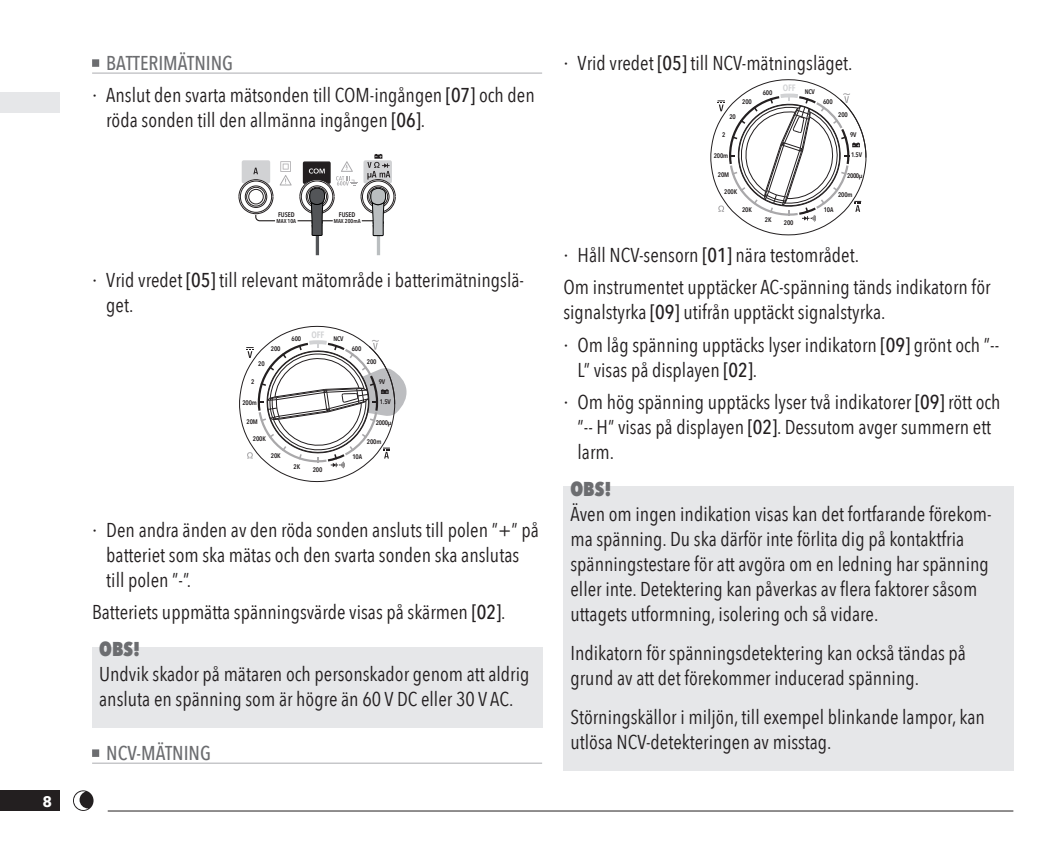
<style>
.page{position:relative;width:1063px;height:851px;background:#fff}
.page>*{position:absolute;margin:0;border:0;box-sizing:border-box;transform-origin:0 0}
.TEKST_-_NOTE_IMPORTANT{font:20px/25px "Avenir Next Condensed";color:#231f20}
.TEKST{font:20px/25px "Avenir Next Condensed";color:#231f20}
.TITLE_-_NIV2{font:500 20px "Avenir Next Condensed";color:#6c6d70}
.TITLE_-_NOTE_IMPORTANT{font:800 20px "Avenir Next Condensed";color:#6c6d70}
.t1{font:700 15px "Avenir Next";color:#fff}
.t2{font:600 9.25px "Avenir Next Condensed";letter-spacing:-.025em;color:#d1d2d4}
.t3{font:600 6.75px "Avenir Next Condensed";letter-spacing:-.025em;color:#231f20}
.t4{font:600 5.75px "Avenir Next Condensed";color:#231f20}
.s1{font-family:"Avenir Next"}
.s2{font-weight:500}
</style>
<div class="page">
<div style="left:0;top:790px;width:59px;height:20px;background:#231f20"></div>
<hr style="left:108px;top:810px;width:905px;height:1px;background:#231f20">
<div style="left:0;top:92px;width:59px;height:21px;background:#e6e7e9"></div>
<svg style="left:73px;top:790px;width:21px;height:20px"></svg>
<div style="left:92px;top:59px;width:7px;height:8px;background:#6c6d70"></div>
<hr style="left:92px;top:72px;width:450px;height:2px;background:#bcbdc0">
<div style="left:92px;top:647px;width:450px;height:80px;background:#e6e7e9"></div>
<div style="left:92px;top:749px;width:7px;height:7px;background:#6c6d70"></div>
<hr style="left:92px;top:762px;width:450px;height:1px;background:#bcbdc0">
<svg style="left:238px;top:160px;width:54px;height:61px"></svg>
<svg style="left:298px;top:154px;width:98px;height:101px"></svg>
<svg style="left:239px;top:325px;width:168px;height:157px"></svg>
<div style="left:563px;top:486px;width:450px;height:156px;background:#e6e7e9"></div>
<div style="left:563px;top:625px;width:450px;height:81px;background:#e6e7e9"></div>
<div style="left:563px;top:690px;width:450px;height:80px;background:#e6e7e9"></div>
<svg style="left:710px;top:79px;width:157px;height:156px"></svg>
<p class="t1" style="left:42px;top:788px;width:11px">8</p>
<p class="TITLE_-_NIV2" style="left:106px;top:51px;width:128px">BATTERIMÄTNING</p>
<p class="TEKST_-_NOTE_IMPORTANT" style="left:106px;top:81px;width:430px;text-indent:-14px"><span class="s1">·</span> Anslut den svarta mätsonden till COM-ingången <span class="s2">[07]</span> och den röda sonden till den allmänna ingången <span class="s2">[06]</span>.</p>
<p class="t3" style="left:278px;top:209px;width:18px">FUSED</p>
<p class="t4" style="left:277px;top:215px;width:21px">MAX 10A</p>
<p class="t3" style="left:339px;top:209px;width:18px">FUSED</p>
<p class="t4" style="left:334px;top:215px;width:28px">MAX 200mA</p>
<p class="TEKST_-_NOTE_IMPORTANT" style="left:106px;top:267px;width:419px;text-indent:-14px"><span class="s1">·</span> Vrid vredet <span class="s2">[05]</span> till relevant mätområde i batterimätningslä&shy;get.</p>
<p class="t2" style="left:312px;top:327px;width:34px">OFF <sub>NCV</sub></p>
<p class="t3" style="left:352px;top:343px;width:11px">600</p>
<p class="t3" style="left:367px;top:355px;width:11px">200</p>
<p class="t3" style="left:379px;top:375px;width:8px">9V</p>
<p class="t3" style="left:380px;top:396px;width:13px">1.5V</p>
<p class="t3" style="left:376px;top:416px;width:17px">2000µ</p>
<p class="t3" style="left:367px;top:435px;width:16px">200m</p>
<p class="t3" style="left:353px;top:450px;width:11px">10A</p>
<p class="t3" style="left:313px;top:463px;width:11px">200</p>
<p class="t3" style="left:292px;top:333px;width:11px">600</p>
<p class="t3" style="left:271px;top:343px;width:11px">200</p>
<p class="t3" style="left:258px;top:357px;width:8px">20</p>
<p class="t3" style="left:251px;top:375px;width:5px">2</p>
<p class="t3" style="left:242px;top:396px;width:16px">200m</p>
<p class="t3" style="left:247px;top:415px;width:13px">20M</p>
<p class="t3" style="left:253px;top:432px;width:14px">200K</p>
<p class="t3" style="left:271px;top:450px;width:11px">20K</p>
<p class="t3" style="left:294px;top:460px;width:8px">2K</p>
<p class="TEKST_-_NOTE_IMPORTANT" style="left:106px;top:516px;width:434px;text-indent:-14px"><span class="s1">·</span> Den andra änden av den röda sonden ansluts till polen ”+” på batteriet som ska mätas och den svarta sonden ska anslutas till polen ”-”.</p>
<p class="TEKST" style="left:92px;top:598px;width:415px">Batteriets uppmätta spänningsvärde visas på skärmen <span class="s2">[02]</span>.</p>
<p class="TITLE_-_NOTE_IMPORTANT" style="left:99px;top:636px;width:42px">OBS!</p>
<p class="TEKST_-_NOTE_IMPORTANT" style="left:99px;top:660px;width:432px">Undvik skador på mätaren och personskador genom att aldrig ansluta en spänning som är högre än 60 V DC eller 30 V AC.</p>
<p class="TITLE_-_NIV2" style="left:106px;top:740px;width:106px">NCV-MÄTNING</p>
<p class="TEKST_-_NOTE_IMPORTANT" style="left:563px;top:49px;width:291px"><span class="s1">·</span> Vrid vredet <span class="s2">[05]</span> till NCV-mätningsläget.</p>
<p class="t2" style="left:783px;top:80px;width:34px">OFF <sub>NCV</sub></p>
<p class="t3" style="left:823px;top:96px;width:11px">600</p>
<p class="t3" style="left:838px;top:109px;width:11px">200</p>
<p class="t3" style="left:850px;top:129px;width:8px">9V</p>
<p class="t3" style="left:851px;top:149px;width:13px">1.5V</p>
<p class="t3" style="left:847px;top:170px;width:17px">2000µ</p>
<p class="t3" style="left:838px;top:189px;width:16px">200m</p>
<p class="t3" style="left:824px;top:204px;width:11px">10A</p>
<p class="t3" style="left:784px;top:217px;width:11px">200</p>
<p class="t3" style="left:763px;top:86px;width:11px">600</p>
<p class="t3" style="left:742px;top:96px;width:11px">200</p>
<p class="t3" style="left:729px;top:111px;width:8px">20</p>
<p class="t3" style="left:722px;top:129px;width:5px">2</p>
<p class="t3" style="left:714px;top:150px;width:16px">200m</p>
<p class="t3" style="left:718px;top:169px;width:13px">20M</p>
<p class="t3" style="left:724px;top:186px;width:14px">200K</p>
<p class="t3" style="left:742px;top:203px;width:11px">20K</p>
<p class="t3" style="left:765px;top:214px;width:8px">2K</p>
<p class="TEKST_-_NOTE_IMPORTANT" style="left:563px;top:242px;width:297px"><span class="s1">·</span> Håll NCV-sensorn <span class="s2">[01]</span> nära testområdet.</p>
<p class="TEKST" style="left:563px;top:274px;width:429px">Om instrumentet upptäcker AC-spänning tänds indikatorn för signalstyrka <span class="s2">[09]</span> utifrån upptäckt signalstyrka.</p>
<p class="TEKST_-_NOTE_IMPORTANT" style="left:578px;top:331px;width:423px;text-indent:-14px"><span class="s1">·</span> Om låg spänning upptäcks lyser indikatorn <span class="s2">[09]</span> grönt och ”--<br>L” visas på displayen <span class="s2">[02]</span>.</p>
<p class="TEKST_-_NOTE_IMPORTANT" style="left:578px;top:388px;width:425px;text-indent:-14px"><span class="s1">·</span> Om hög spänning upptäcks lyser två indikatorer <span class="s2">[09]</span> rött och ”-- H” visas på displayen <span class="s2">[02]</span>. Dessutom avger summern ett larm.</p>
<p class="TITLE_-_NOTE_IMPORTANT" style="left:570px;top:476px;width:42px">OBS!</p>
<p class="TEKST_-_NOTE_IMPORTANT" style="left:570px;top:500px;width:423px">Även om ingen indikation visas kan det fortfarande förekom&shy;ma spänning. Du ska därför inte förlita dig på kontaktfria spänningstestare för att avgöra om en ledning har spänning eller inte. Detektering kan påverkas av flera faktorer såsom uttagets utformning, isolering och så vidare.</p>
<p class="TEKST_-_NOTE_IMPORTANT" style="left:570px;top:639px;width:397px">Indikatorn för spänningsdetektering kan också tändas på grund av att det förekommer inducerad spänning.</p>
<p class="TEKST_-_NOTE_IMPORTANT" style="left:570px;top:703px;width:416px">Störningskällor i miljön, till exempel blinkande lampor, kan utlösa NCV-detekteringen av misstag.</p>
</div>
